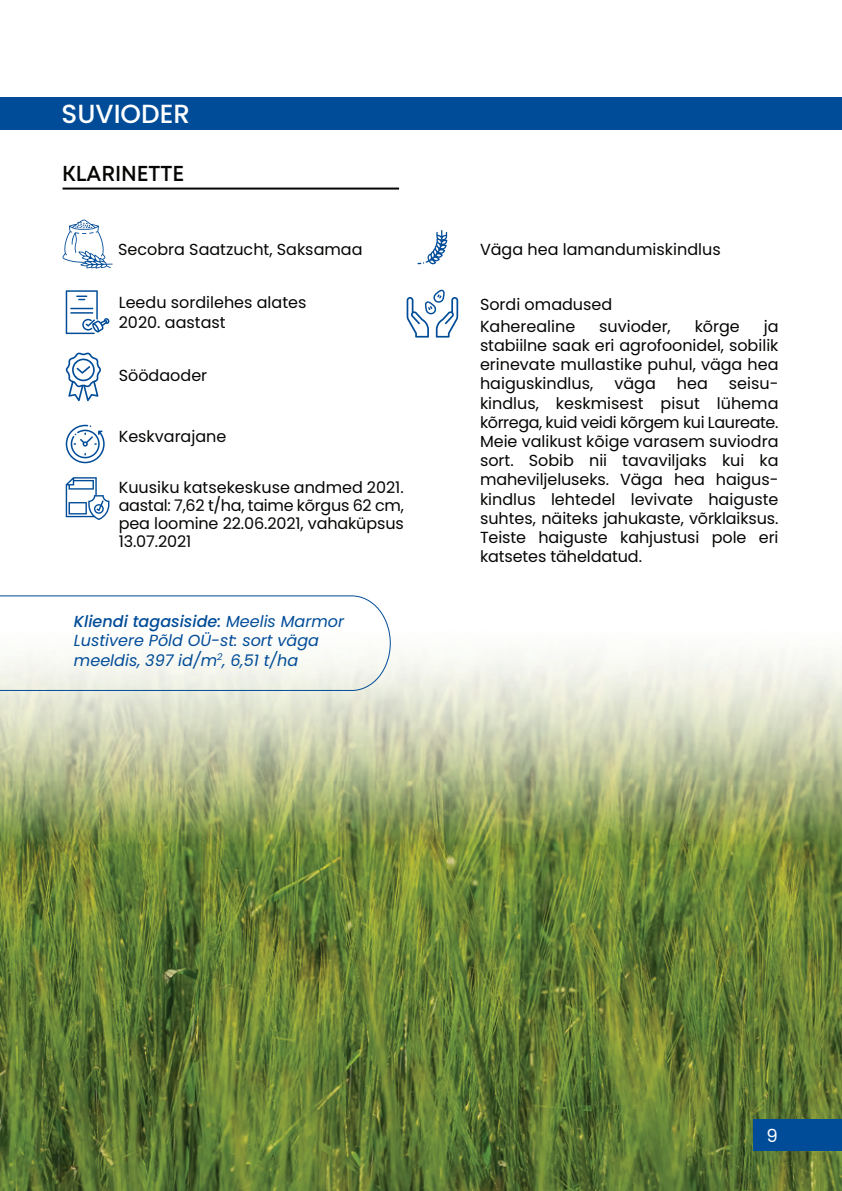
<style>
.page{position:relative;width:842px;height:1191px;background:#fff}
.page>*{position:absolute;margin:0;border:0;box-sizing:border-box;transform-origin:0 0}
.t1{font:500 26.2px "Poppins";color:#fff}
.t2{font:600 21px "Mont";color:#050504}
.t3{font:18px "Poppins";color:#fff}
.t4{font:16px/19.2px "Poppins";color:#050504;text-align:justify}
.t5{font:italic 16px/19.2px "Poppins";color:#014c98}
.s1{font-weight:500}
</style>
<div class="page">
<img style="left:0;top:441px;width:842px;height:750px">
<div style="left:753px;top:1118px;width:89px;height:32px;background:#014c98"></div>
<svg style="left:0;top:595px;width:391px;height:96px"></svg>
<div style="left:0;top:97px;width:842px;height:33px;background:#014c98"></div>
<svg style="left:417px;top:230px;width:30px;height:34px"></svg>
<svg style="left:407px;top:289px;width:51px;height:48px"></svg>
<svg style="left:66px;top:425px;width:39px;height:38px"></svg>
<svg style="left:66px;top:477px;width:43px;height:43px"></svg>
<svg style="left:62px;top:219px;width:51px;height:49px"></svg>
<svg style="left:66px;top:290px;width:44px;height:44px"></svg>
<svg style="left:65px;top:352px;width:36px;height:49px"></svg>
<hr style="left:63px;top:187px;width:336px;height:2px;background:#050504">
<h1 class="t1" style="left:62px;top:98px;width:130px">SUVIODER</h1>
<h2 class="t2" style="left:62px;top:163px;width:123px">KLARINETTE</h2>
<p class="t4" style="left:118px;top:240px;width:246px">Secobra Saatzucht, Saksamaa</p>
<p class="t4" style="left:480px;top:240px;width:242px">Väga hea lamandumiskindlus</p>
<p class="t4" style="left:119px;top:293px;width:189px">Leedu sordilehes alates<br>2020. aastast</p>
<p class="t4" style="left:480px;top:295px;width:134px">Sordi omadused</p>
<p class="t4" style="left:480px;top:317px;width:300px;text-indent:284px">ja stabiilne saak eri agrofoonidel, sobilik erinevate mullastike puhul, väga hea haiguskindlus,</p>
<p class="t4" style="left:480px;top:317px;width:97px">Kaherealine</p>
<p class="t4" style="left:599px;top:317px;width:73px">suvioder,</p>
<p class="t4" style="left:695px;top:317px;width:47px">kõrge</p>
<p class="t4" style="left:119px;top:366px;width:90px">Söödaoder</p>
<p class="t4" style="left:480px;top:374px;width:300px;text-indent:249px">seisu&shy;kindlus, keskmisest pisut lühema kõrrega, kuid veidi kõrgem kui Laureate.<br>Meie valikust kõige varasem suviodra sort. Sobib nii tavaviljaks kui ka maheviljeluseks. Väga hea haigus&shy;kindlus lehtedel levivate haiguste suhtes, näiteks jahukaste, võrklaiksus.<br>Teiste haiguste kahjustusi pole eri katsetes täheldatud.</p>
<p class="t4" style="left:614px;top:374px;width:43px">väga</p>
<p class="t4" style="left:677px;top:374px;width:32px">hea</p>
<p class="t4" style="left:119px;top:427px;width:109px">Keskvarajane</p>
<p class="t4" style="left:119px;top:478px;width:287px;line-height:18px">Kuusiku katsekeskuse andmed 2021. aastal: 7,62 t/ha, taime kõrgus 62 cm, pea loomine 22.06.2021, vahaküpsus 13.07.2021</p>
<p class="t5" style="left:74px;top:612px;width:271px"><span class="s1">Kliendi tagasiside:</span> Meelis Marmor<br>Lustivere Põld OÜ-st: sort väga meeldis, 397 id/m<sup>2</sup>, 6,51 t/ha</p>
<p class="t3" style="left:766px;top:1124px;width:13px">9</p>
</div>
